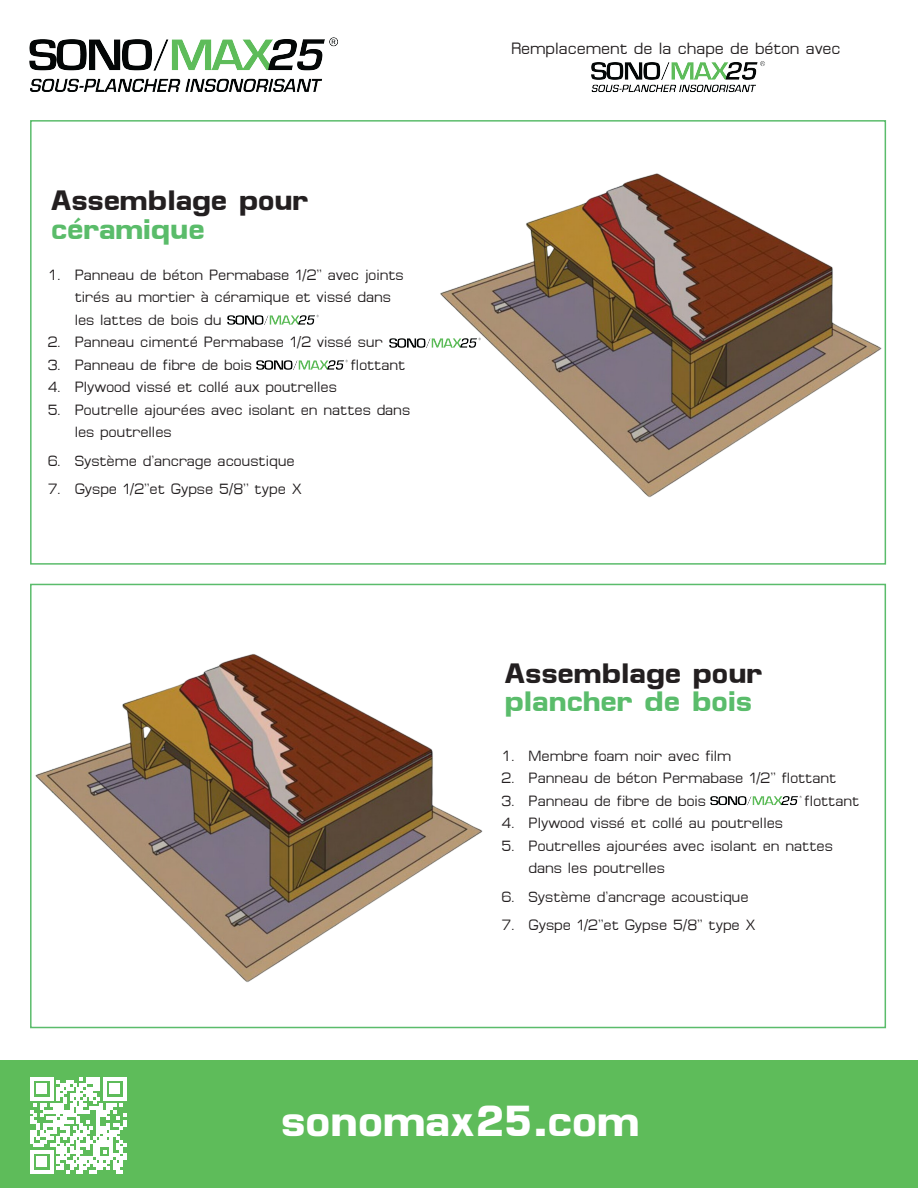
<style>
.page{position:relative;width:918px;height:1188px;background:#fff}
.page>*{position:absolute;margin:0;border:0;box-sizing:border-box;transform-origin:0 0}
.t1{font:700 43.5px "Micro FLF";color:#fff}
.t2{font:700 28.5px "Micro FLF";color:#231f20}
.t3{font:700 28.5px "Micro FLF";color:#5abc6b}
.t4{font:700 28.5px "Micro FLF";color:#5abc6a}
.t5{font:16.5px "Micro FLF";color:#231f20}
.t6{font:15px/22.5px "Micro FLF";color:#231f20}
</style>
<div class="page">
<img style="left:29px;top:37px;width:309px;height:55px">
<div style="left:0;top:1060px;width:918px;height:128px;background:#5ebc5a"></div>
<img style="left:440px;top:171px;width:447px;height:327px">
<img style="left:30px;top:654px;width:453px;height:328px">
<img style="left:591px;top:61px;width:174px;height:31px">
<img style="left:227px;top:314px;width:92px;height:11px">
<img style="left:710px;top:795px;width:92px;height:11px">
<img style="left:389px;top:337px;width:94px;height:11px">
<img style="left:256px;top:359px;width:92px;height:11px">
<svg style="left:30px;top:1077px;width:96px;height:96px"></svg>
<h2 class="t2" style="left:51px;top:184px;width:259px">Assemblage pour</h2>
<h2 class="t4" style="left:51px;top:213px;width:155px">céramique</h2>
<p class="t6" style="left:75px;top:264px;width:331px;text-indent:-27px">1. Panneau de béton Permabase 1/2’’ avec joints tirés au mortier à céramique et vissé dans les lattes de bois du</p>
<p class="t6" style="left:48px;top:331px;width:337px">2. Panneau cimenté Permabase 1/2 vissé sur</p>
<p class="t6" style="left:48px;top:354px;width:206px">3. Panneau de fibre de bois</p>
<p class="t6" style="left:351px;top:354px;width:56px">flottant</p>
<p class="t6" style="left:48px;top:376px;width:291px">4. Plywood vissé et collé aux poutrelles</p>
<p class="t6" style="left:75px;top:399px;width:337px;text-indent:-27px">5. Poutrelle ajourées avec isolant en nattes dans les poutrelles</p>
<p class="t6" style="left:48px;top:450px;width:249px">6. Système d’ancrage acoustique</p>
<p class="t6" style="left:48px;top:478px;width:256px">7. Gyspe 1/2’’et Gypse 5/8’’ type X</p>
<p class="t5" style="left:511px;top:39px;width:331px">Remplacement de la chape de béton avec</p>
<h2 class="t2" style="left:505px;top:657px;width:259px">Assemblage pour</h2>
<h2 class="t3" style="left:505px;top:686px;width:249px">plancher de bois</h2>
<p class="t6" style="left:502px;top:745px;width:231px">1. Membre foam noir avec film</p>
<p class="t6" style="left:502px;top:767px;width:336px">2. Panneau de béton Permabase 1/2’’ flottant</p>
<p class="t6" style="left:502px;top:790px;width:206px">3. Panneau de fibre de bois</p>
<p class="t6" style="left:805px;top:790px;width:56px">flottant</p>
<p class="t6" style="left:502px;top:812px;width:283px">4. Plywood vissé et collé au poutrelles</p>
<p class="t6" style="left:529px;top:835px;width:306px;text-indent:-27px">5. Poutrelles ajourées avec isolant en nattes dans les poutrelles</p>
<p class="t6" style="left:502px;top:886px;width:249px">6. Système d’ancrage acoustique</p>
<p class="t6" style="left:502px;top:914px;width:256px">7. Gyspe 1/2’’et Gypse 5/8’’ type X</p>
<h1 class="t1" style="left:281px;top:1096px;width:360px">sonomax25.com</h1>
</div>
